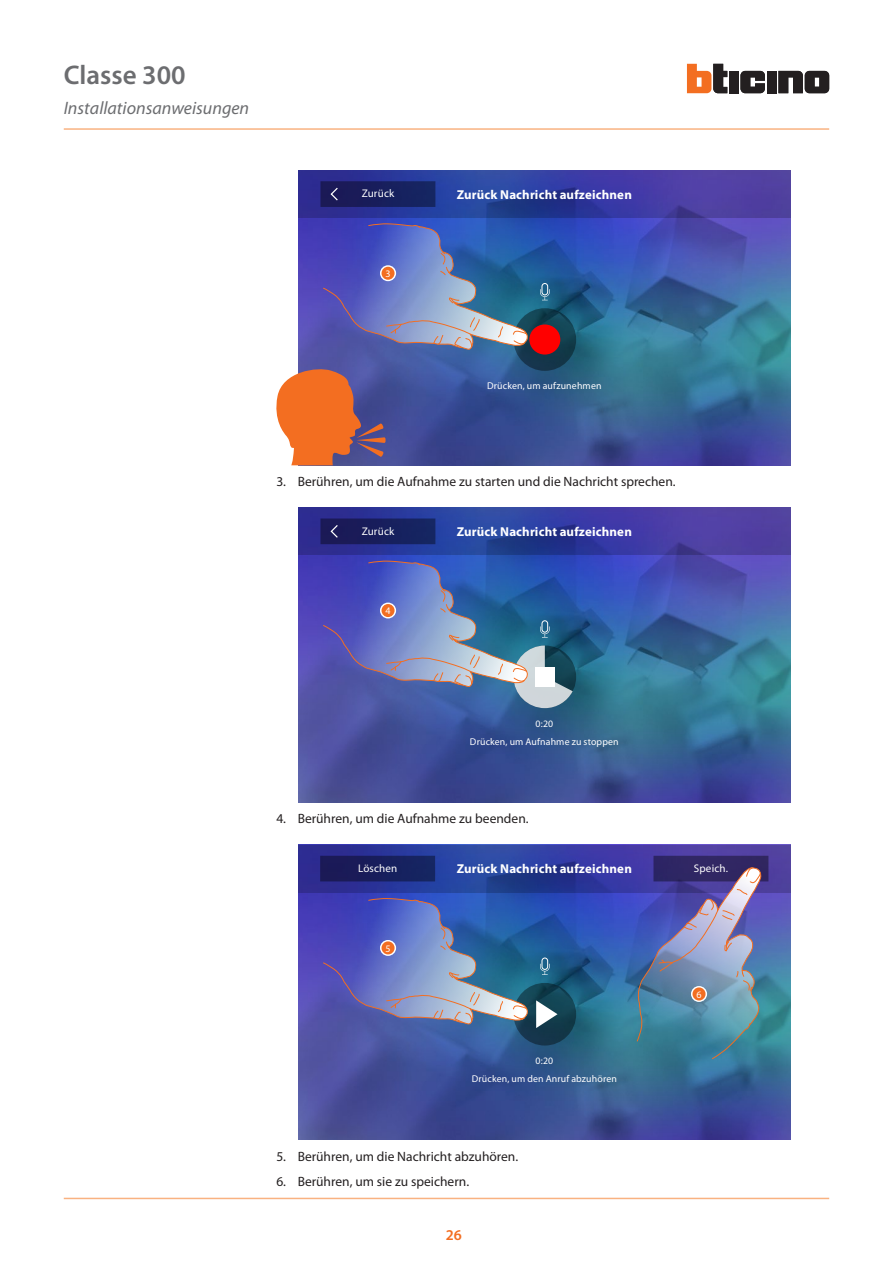
<style>
.page{position:relative;width:893px;height:1263px;background:#fff}
.page>*{position:absolute;margin:0;border:0;box-sizing:border-box;transform-origin:0 0}
.t1{font:600 27px "Myriad Pro";color:#6c6d70}
.t2{font:italic 18px "Myriad Pro";color:#6c6d70}
.t3{font:600 15px "Myriad Pro";color:#f36e21}
.t4{font:13.5px "Myriad Pro";color:#231f20}
.t5{font:700 12.9px "Myriad Pro";letter-spacing:.01em;color:#fff}
.t6{font:11.1px "Myriad Pro";letter-spacing:.01em;color:#fff}
.t7{font:10.05px "Myriad Pro";color:#fff}
.t8{font:9.9px/18.1px "Myriad Pro";letter-spacing:.015em;color:#fff;text-align:center}
</style>
<div class="page">
<svg style="left:740px;top:71px;width:25px;height:22px"></svg>
<div style="left:767px;top:71px;width:10px;height:22px;background:#231f20"></div>
<div style="left:729px;top:71px;width:10px;height:22px;background:#231f20"></div>
<svg style="left:687px;top:64px;width:40px;height:29px"></svg>
<svg style="left:778px;top:71px;width:51px;height:22px"></svg>
<hr style="left:64px;top:128px;width:765px;height:2px;background:#f9b281">
<hr style="left:64px;top:1198px;width:765px;height:1px;background:#f9b281">
<img style="left:298px;top:555px;width:492px;height:247px">
<svg style="left:298px;top:507px;width:492px;height:48px;background:#383c9d"></svg>
<svg style="left:320px;top:518px;width:115px;height:26px;background:#1a205e"></svg>
<svg style="left:323px;top:560px;width:250px;height:148px;background:#5973b2"></svg>
<svg style="left:380px;top:603px;width:16px;height:15px"></svg>
<div style="left:382px;top:604px;width:13px;height:13px;background:#f36e21;border-radius:50%"></div>
<img style="left:298px;top:218px;width:492px;height:247px">
<svg style="left:298px;top:170px;width:492px;height:48px;background:#383c9d"></svg>
<svg style="left:320px;top:181px;width:115px;height:26px;background:#19205d"></svg>
<svg style="left:513px;top:308px;width:63px;height:63px;background:#143d4e"></svg>
<div style="left:529px;top:324px;width:31px;height:31px;background:#f00;border-radius:50%"></div>
<div style="left:542px;top:283px;width:6px;height:12px;border:1px solid #fff;border-radius:3px"></div>
<svg style="left:540px;top:289px;width:10px;height:11px"></svg>
<svg style="left:276px;top:366px;width:109px;height:99px;background:#bd705a"></svg>
<svg style="left:323px;top:223px;width:205px;height:127px;background:#5d73b6"></svg>
<svg style="left:380px;top:265px;width:16px;height:16px"></svg>
<div style="left:382px;top:267px;width:13px;height:13px;background:#f36e21;border-radius:50%"></div>
<img style="left:298px;top:892px;width:492px;height:248px">
<svg style="left:298px;top:845px;width:492px;height:47px;background:#323b9b"></svg>
<svg style="left:513px;top:983px;width:63px;height:62px;background:#133d4e"></svg>
<svg style="left:536px;top:1000px;width:21px;height:28px"></svg>
<svg style="left:320px;top:856px;width:115px;height:25px;background:#181e5b"></svg>
<div style="left:542px;top:958px;width:6px;height:12px;border:1px solid #fff;border-radius:3px"></div>
<svg style="left:540px;top:964px;width:10px;height:11px"></svg>
<svg style="left:323px;top:898px;width:205px;height:126px;background:#5d73b6"></svg>
<svg style="left:380px;top:940px;width:16px;height:16px"></svg>
<div style="left:382px;top:941px;width:13px;height:13px;background:#f36e21;border-radius:50%"></div>
<img style="left:636px;top:856px;width:132px;height:204px">
<svg style="left:691px;top:986px;width:16px;height:16px"></svg>
<div style="left:692px;top:987px;width:13px;height:13px;background:#f36e21;border-radius:50%"></div>
<h1 class="t1" style="left:64px;top:58px;width:123px">Classe 300</h1>
<h2 class="t2" style="left:64px;top:97px;width:187px">Installationsanweisungen</h2>
<p class="t6" style="left:362px;top:187px;width:34px">Zurück</p>
<p class="t5" style="left:457px;top:186px;width:177px">Zurück Nachricht aufzeichnen</p>
<p class="t7" style="left:385px;top:267px;width:7px">3</p>
<p class="t8" style="left:487px;top:377px;width:116px">Drücken, um aufzunehmen</p>
<p class="t4" style="left:276px;top:473px;width:401px">3. Berühren, um die Aufnahme zu starten und die Nachricht sprechen.</p>
<p class="t6" style="left:362px;top:524px;width:34px">Zurück</p>
<p class="t5" style="left:457px;top:523px;width:177px">Zurück Nachricht aufzeichnen</p>
<p class="t7" style="left:385px;top:605px;width:7px">4</p>
<p class="t8" style="left:470px;top:714px;width:150px">0:20<br>Drücken, um Aufnahme zu stoppen</p>
<p class="t4" style="left:276px;top:810px;width:254px">4. Berühren, um die Aufnahme zu beenden.</p>
<p class="t6" style="left:358px;top:861px;width:41px">Löschen</p>
<p class="t6" style="left:694px;top:861px;width:36px">Speich.</p>
<p class="t5" style="left:457px;top:861px;width:177px">Zurück Nachricht aufzeichnen</p>
<p class="t7" style="left:385px;top:942px;width:7px">5</p>
<p class="t8" style="left:472px;top:1051px;width:147px">0:20<br>Drücken, um den Anruf abzuhören</p>
<p class="t4" style="left:276px;top:1148px;width:243px">5. Berühren, um die Nachricht abzuhören.</p>
<p class="t4" style="left:276px;top:1173px;width:194px">6. Berühren, um sie zu speichern.</p>
<p class="t3" style="left:446px;top:1225px;width:18px">26</p>
<p class="t7" style="left:696px;top:988px;width:7px">6</p>
</div>
